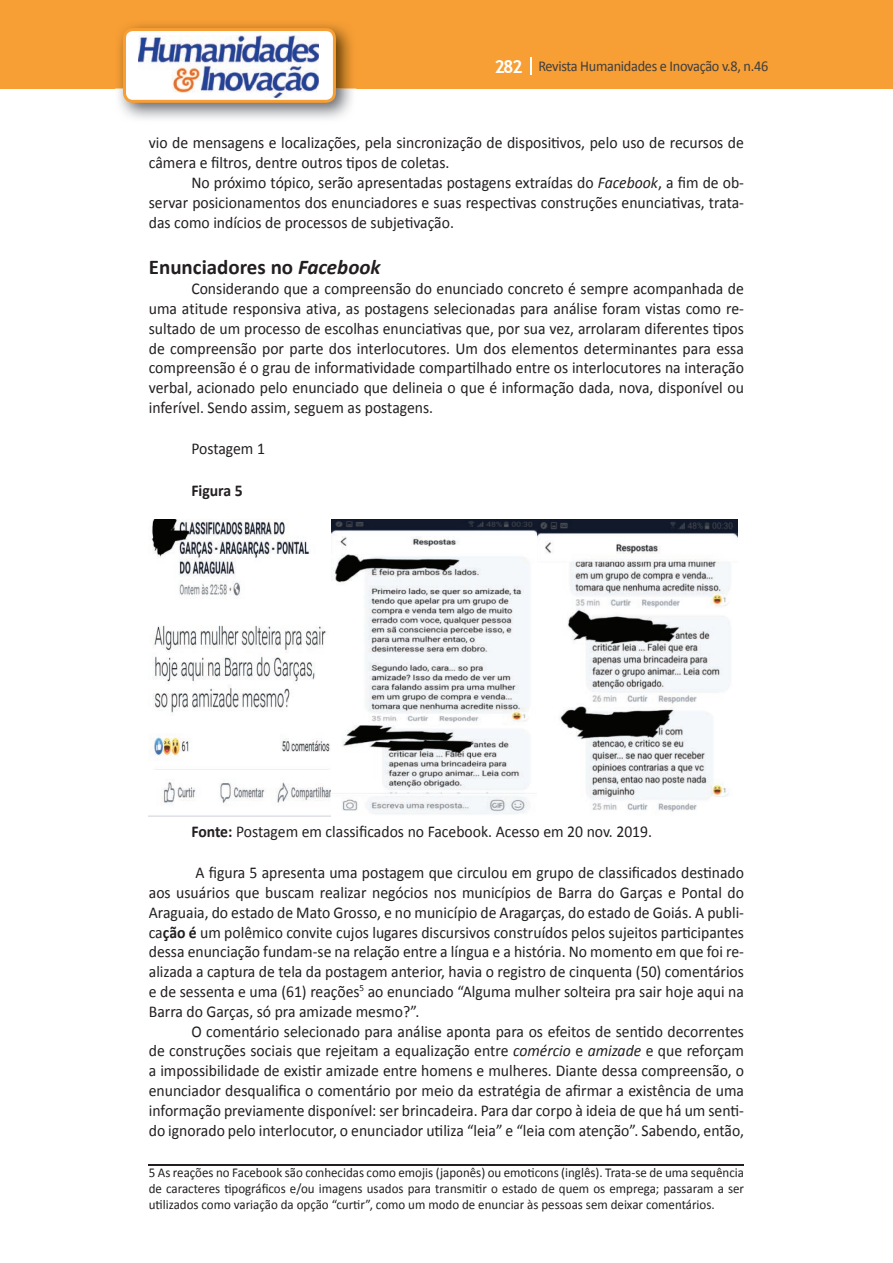
<style>
.page{position:relative;width:893px;height:1263px;background:#fff}
.page>*{position:absolute;margin:0;border:0;box-sizing:border-box;transform-origin:0 0}
.t1{font:700 21px "Calibri";color:#231f20}
.t2{font:16.5px/19.8px "Calibri";color:#231f20;text-align:justify;scale:.95 1}
.t3{font:16.5px/19.8px "Calibri";color:#221e1f;scale:.95 1}
.t4{font:700 16.5px "Calibri";color:#231f20;scale:.95 1}
.t5{font:15px "Calibri";letter-spacing:-.02em;color:#3e3e3f;scale:.95 1}
.t6{font:13.5px/16.2px "Calibri";color:#231f20;text-align:justify;scale:.96 1}
.s1{font-family:"Trebuchet MS";font-weight:700;font-size:18px;color:#fff}
.s2{color:#221e1f}
.s3{font-style:italic}
.s4{font-weight:700}
</style>
<div class="page">
<div style="left:0;top:0;width:893px;height:88px;background:#f79e34"></div>
<svg style="left:530px;top:57px;width:2px;height:18px"></svg>
<img style="left:115px;top:24px;width:241px;height:95px">
<svg style="left:123px;top:28px;width:213px;height:75px"></svg>
<img style="left:149px;top:519px;width:588px;height:298px">
<hr style="left:149px;top:1164px;width:595px;height:1px;background:#231f20">
<p class="t5" style="left:495px;top:57px;width:290px"><span class="s1">282</span> Revista Humanidades e Inovação v.8, n.46</p>
<p class="t3" style="left:149px;top:133px;width:628px">vio de mensagens e localizações, pela sincronização de dispositivos, pelo uso de recursos de câmera e filtros, dentre outros tipos de coletas.</p>
<p class="t2" style="left:149px;top:173px;width:628px;text-indent:43px"><span class="s2">No próximo tópico, serão apresentadas</span> postagens extraídas do <span class="s3">Facebook</span>, a fim de ob&shy;servar posicionamentos dos enunciadores e suas respectivas construções enunciativas, trata&shy;das como indícios de processos de subjetivação.</p>
<p class="t1" style="left:149px;top:254px;width:233px">Enunciadores no <span class="s3">Facebook</span></p>
<p class="t2" style="left:149px;top:279px;width:628px;text-indent:43px">Considerando que <span class="s2">a compreensão do enunciado concreto é sempre acompanhada de uma atitude responsiva ativa, a</span>s postagens selecionadas para análise foram vistas como re&shy;sultado de um processo de escolhas enunciativas que, por sua vez, arrolaram diferentes tipos de compreensão por parte dos interlocutores. Um dos elementos determinantes para essa compreensão é o grau de informatividade compartilhado entre os interlocutores na interação verbal, acionado pelo enunciado que delineia o que é informação dada, nova, disponível ou inferível. Sendo assim, seguem as postagens.</p>
<p class="t2" style="left:191px;top:439px;width:79px">Postagem 1</p>
<p class="t4" style="left:191px;top:480px;width:56px">Figura 5</p>
<p class="t2" style="left:191px;top:821px;width:486px"><span class="s4">Fonte:</span> Postagem em classificados no Facebook. Acesso em 20 nov. 2019.</p>
<p class="t2" style="left:149px;top:863px;width:628px;text-indent:47px">A figura 5 apresenta uma postagem que circulou em grupo de classificados destinado aos usuários que buscam realizar negócios nos municípios de Barra do Garças e Pontal do Araguaia, do estado de Mato Grosso, e no município de Aragarças, do estado de Goiás. A publi&shy;ca<span class="s4">ção é</span> um polêmico convite cujos lugares discursivos construídos pelos sujeitos participantes dessa enunciação fundam-se na relação entre a língua e a história. No momento em que foi re&shy;alizada a captura de tela da postagem anterior, havia o registro de cinquenta (50) comentários e de sessenta e uma (61) reações<sup>5</sup> ao enunciado “Alguma mulher solteira pra sair hoje aqui na Barra do Garças, só pra amizade mesmo?”.</p>
<p class="t2" style="left:149px;top:1021px;width:628px;text-indent:43px">O comentário selecionado para análise aponta para os efeitos de sentido decorrentes de construções sociais que rejeitam a equalização entre <span class="s3">comércio</span> e <span class="s3">amizade</span> e que reforçam a impossibilidade de existir amizade entre homens e mulheres. Diante dessa compreensão, o enunciador desqualifica o comentário por meio da estratégia de afirmar a existência de uma informação previamente disponível: ser brincadeira. Para dar corpo à ideia de que há um senti&shy;do ignorado pelo interlocutor, o enunciador utiliza “leia” e “leia com atenção”. Sabendo, então,</p>
<p class="t6" style="left:149px;top:1164px;width:622px">5 As reações no Facebook são conhecidas como emojis (japonês) ou emoticons (inglês). Trata-se de uma sequência de caracteres tipográficos e/ou imagens usados para transmitir o estado de quem os emprega; passaram a ser utilizados como variação da opção “curtir”, como um modo de enunciar às pessoas sem deixar comentários.</p>
</div>
